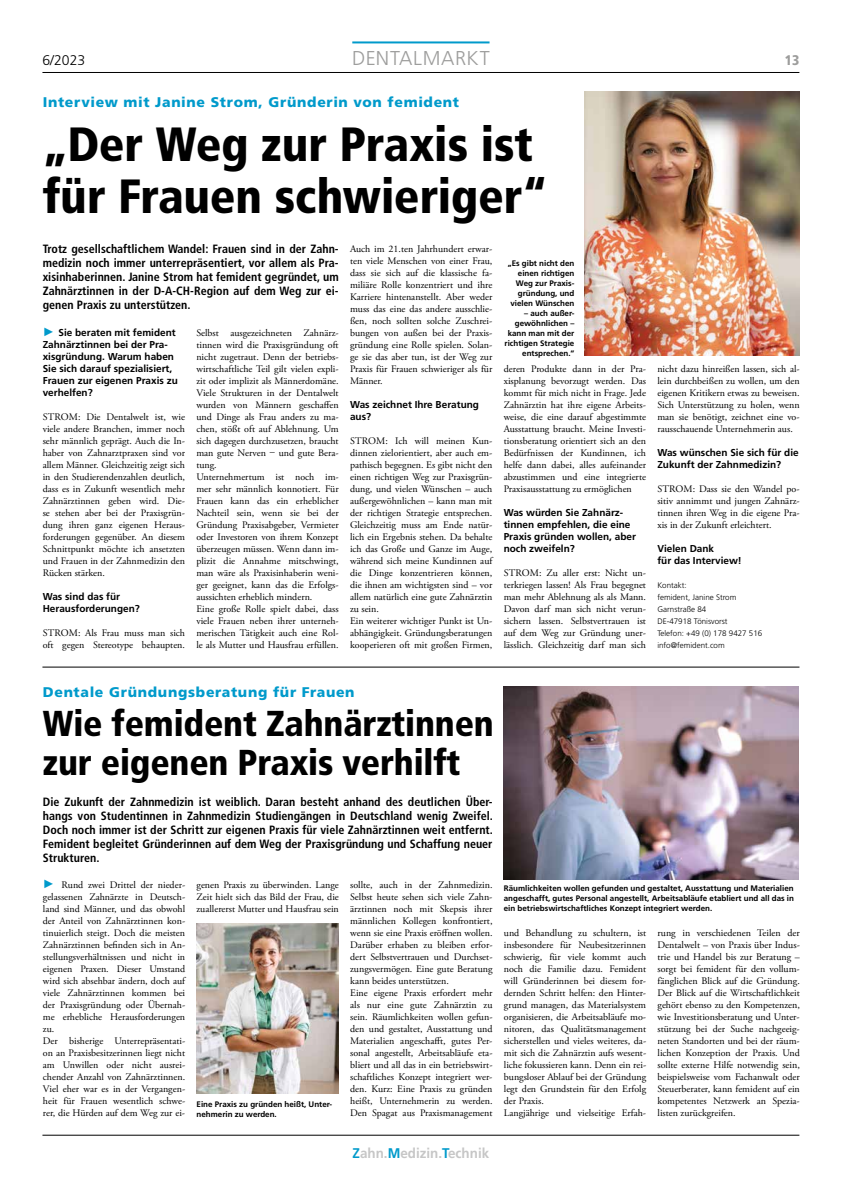
<style>
.page{position:relative;width:842px;height:1191px;background:#fff}
.page>*{position:absolute;margin:0;border:0;box-sizing:border-box;transform-origin:0 0}
.t1{font:900 condensed 48px/52px "Frutiger LT Std";letter-spacing:-.005em;color:#000}
.t2{font:900 condensed 36px/39px "Frutiger LT Std";letter-spacing:-.005em;color:#000}
.t3{font:300 20px "Frutiger LT Std";letter-spacing:.03em;color:#9d9d9c}
.t4{font:900 14px "Frutiger LT Std";letter-spacing:.05em;color:#009acb}
.t5{font:700 14px "Frutiger LT Std";color:#c6c6c6;scale:.96 1}
.t6{font:300 14px "Frutiger LT Std";color:#000}
.t7{font:900 condensed 14px "Frutiger LT Std";color:#9d9d9c}
.t8{font:700 condensed 12px/14px "Frutiger LT Std";color:#000;text-align:justify}
.t9{font:10px/12px "Adobe Garamond Pro";color:#000;text-align:justify}
.t10{font:700 10px/12px "Frutiger LT Std";color:#000}
.t11{font:700 8px/10px "Frutiger LT Std";color:#000;text-align:right}
.t12{font:300 8px/12px "Frutiger LT Std";color:#000}
.s1{font-family:"Arial";font-weight:400;font-size:12.1px;color:#009acb}
.s2{font-family:"Arial";font-size:12.1px;color:#009acb}
.s3{color:#009acb}
</style>
<div class="page">
<hr style="left:352px;top:41px;width:137px;height:2px;background:#009acb">
<hr style="left:42px;top:1135px;width:757px;height:1px;background:#000">
<hr style="left:42px;top:72px;width:757px;height:1px;background:#000">
<img style="left:584px;top:92px;width:215px;height:264px">
<img style="left:196px;top:923px;width:142px;height:170px">
<img style="left:503px;top:686px;width:295px;height:193px">
<hr style="left:42px;top:667px;width:757px;height:1px;background:#000">
<h3 class="t6" style="left:42px;top:52px;width:44px">6/2023</h3>
<h3 class="t3" style="left:352px;top:46px;width:139px">DENTALMARKT</h3>
<h3 class="t7" style="left:785px;top:51px;width:16px">13</h3>
<h3 class="t4" style="left:43px;top:93px;width:418px">Interview mit Janine Strom, Gründerin von femident</h3>
<h1 class="t1" style="left:43px;top:119px;width:506px">„Der Weg zur Praxis ist für Frauen schwieriger“</h1>
<p class="t11" style="left:508px;top:258px;width:68px">„Es gibt nicht den einen richtigen<br>Weg zur Praxis&shy;gründung, und vielen Wünschen</p>
<p class="t11" style="left:505px;top:308px;width:71px">– auch außer&shy;gewöhnlichen – kann man mit der richtigen Strategie entsprechen.“</p>
<p class="t8" style="left:43px;top:242px;width:297px">Trotz gesellschaftlichem Wandel: Frauen sind in der Zahn&shy;medizin noch immer unterrepräsentiert, vor allem als Pra&shy;xisinhaberinnen. Janine Strom hat femident gegründet, um Zahnärztinnen in der D-A-CH-Region auf dem Weg zur ei&shy;genen Praxis zu unterstützen.</p>
<p class="t10" style="left:43px;top:327px;width:137px"><span class="s1">►</span> Sie beraten mit femident<br>Zahnärztinnen bei der Pra&shy;xisgründung. Warum haben<br>Sie sich darauf spezialisiert,<br>Frauen zur eigenen Praxis zu verhelfen?</p>
<p class="t9" style="left:43px;top:411px;width:144px">STROM: Die Dentalwelt ist, wie viele andere Branchen, immer noch sehr männlich geprägt. Auch die In&shy;haber von Zahnarztpraxen sind vor allem Männer. Gleichzeitig zeigt sich in den Studierendenzahlen deutlich, dass es in Zukunft wesentlich mehr Zahnärztinnen geben wird. Die&shy;se stehen aber bei der Praxisgrün&shy;dung ihren ganz eigenen Heraus&shy;forderungen gegenüber. An diesem Schnittpunkt möchte ich ansetzten und Frauen in der Zahnmedizin den Rücken stärken.</p>
<p class="t10" style="left:43px;top:591px;width:99px">Was sind das für<br>Herausforderungen?</p>
<p class="t9" style="left:43px;top:627px;width:144px">STROM: Als Frau muss man sich oft gegen Stereotype behaupten.</p>
<p class="t9" style="left:350px;top:243px;width:144px">Auch im 21.ten Jahrhundert erwar&shy;ten viele Menschen von einer Frau, dass sie sich auf die klassische fa&shy;miliäre Rolle konzentriert und ihre Karriere hintenanstellt. Aber weder muss das eine das andere ausschlie&shy;ßen, noch sollten solche Zuschrei&shy;bungen von außen bei der Praxis&shy;gründung eine Rolle spielen. Solan&shy;ge sie das aber tun, ist der Weg zur Praxis für Frauen schwieriger als für Männer.</p>
<p class="t10" style="left:350px;top:399px;width:130px">Was zeichnet Ihre Beratung aus?</p>
<p class="t9" style="left:350px;top:435px;width:144px;text-align:left">STROM: Ich will meinen Kun&shy;dinnen zielorientiert, aber auch em&shy;pathisch begegnen. Es gibt nicht den einen richtigen Weg zur Praxisgrün&shy;dung, und vielen Wünschen – auch außergewöhnlichen – kann man mit der richtigen Strategie entsprechen.<br>Gleichzeitig muss am Ende natür&shy;lich ein Ergebnis stehen. Da behalte ich das Große und Ganze im Auge, während sich meine Kundinnen auf die Dinge konzentrieren können, die ihnen am wichtigsten sind – vor allem natürlich eine gute Zahnärztin zu sein.<br>Ein weiterer wichtiger Punkt ist Un&shy;abhängigkeit. Gründungsberatungen kooperieren oft mit großen Firmen,</p>
<p class="t9" style="left:196px;top:327px;width:144px;text-align:left">Selbst ausgezeichneten Zahnärz&shy;tinnen wird die Praxisgründung oft nicht zugetraut. Denn der betriebs&shy;wirtschaftliche Teil gilt vielen expli&shy;zit oder implizit als Männerdomäne.<br>Viele Strukturen in der Dentalwelt wurden von Männern geschaffen und Dinge als Frau anders zu ma&shy;chen, stößt oft auf Ablehnung. Um sich dagegen durchzusetzen, braucht man gute Nerven – und gute Bera&shy;tung.<br>Unternehmertum ist noch im&shy;mer sehr männlich konnotiert. Für Frauen kann das ein erheblicher Nachteil sein, wenn sie bei der Gründung Praxisabgeber, Vermieter oder Investoren von ihrem Konzept überzeugen müssen. Wenn dann im&shy;plizit die Annahme mitschwingt, man wäre als Praxisinhaberin weni&shy;ger geeignet, kann das die Erfolgs&shy;aussichten erheblich mindern.<br>Eine große Rolle spielt dabei, dass viele Frauen neben ihrer unterneh&shy;merischen Tätigkeit auch eine Rol&shy;le als Mutter und Hausfrau erfüllen.</p>
<p class="t9" style="left:504px;top:363px;width:144px">deren Produkte dann in der Pra&shy;xisplanung bevorzugt werden. Das kommt für mich nicht in Frage. Jede Zahnärztin hat ihre eigene Arbeits&shy;weise, die eine darauf abgestimmte Ausstattung braucht. Meine Investi&shy;tionsberatung orientiert sich an den Bedürfnissen der Kundinnen, ich helfe dann dabei, alles aufeinander abzustimmen und eine integrierte Praxisausstattung zu ermöglichen</p>
<p class="t10" style="left:504px;top:507px;width:134px">Was würden Sie Zahnärz&shy;tinnen empfehlen, die eine<br>Praxis gründen wollen, aber noch zweifeln?</p>
<p class="t9" style="left:504px;top:567px;width:144px">STROM: Zu aller erst: Nicht un&shy;terkriegen lassen! Als Frau begegnet man mehr Ablehnung als als Mann.<br>Davon darf man sich nicht verun&shy;sichern lassen. Selbstvertrauen ist auf dem Weg zur Gründung uner&shy;lässlich. Gleichzeitig darf man sich</p>
<p class="t9" style="left:657px;top:363px;width:144px">nicht dazu hinreißen lassen, sich al&shy;lein durchbeißen zu wollen, um den eigenen Kritikern etwas zu beweisen.<br>Sich Unterstützung zu holen, wenn man sie benötigt, zeichnet eine vo&shy;rausschauende Unternehmerin aus.</p>
<p class="t10" style="left:657px;top:447px;width:143px">Was wünschen Sie sich für die<br>Zukunft der Zahnmedizin?</p>
<p class="t9" style="left:657px;top:483px;width:144px">STROM: Dass sie den Wandel po&shy;sitiv annimmt und jungen Zahnärz&shy;tinnen ihren Weg in die eigene Pra&shy;xis in der Zukunft erleichtert.</p>
<p class="t10" style="left:657px;top:543px;width:86px">Vielen Dank<br>für das Interview!</p>
<p class="t12" style="left:657px;top:579px;width:106px">Kontakt:<br>femident, Janine Strom<br>Garnstraße 84<br>DE-47918 Tönisvorst<br>Telefon: +49 (0) 178 9427 516 info@femident.com</p>
<h3 class="t4" style="left:43px;top:683px;width:313px">Dentale Gründungsberatung für Frauen</h3>
<h2 class="t2" style="left:43px;top:703px;width:453px">Wie femident Zahnärztinnen zur eigenen Praxis verhilft</h2>
<p class="t8" style="left:43px;top:795px;width:452px">Die Zukunft der Zahnmedizin ist weiblich. Daran besteht anhand des deutlichen Über&shy;hangs von Studentinnen in Zahnmedizin Studiengängen in Deutschland wenig Zweifel.<br>Doch noch immer ist der Schritt zur eigenen Praxis für viele Zahnärztinnen weit entfernt.<br>Femident begleitet Gründerinnen auf dem Weg der Praxisgründung und Schaffung neuer Strukturen.</p>
<p class="t9" style="left:43px;top:879px;width:144px;text-align:left"><span class="s2">►</span> Rund zwei Drittel der nieder&shy;gelassenen Zahnärzte in Deutsch&shy;land sind Männer, und das obwohl der Anteil von Zahnärztinnen kon&shy;tinuierlich steigt. Doch die meisten<br>Zahnärztinnen befinden sich in An&shy;stellungsverhältnissen und nicht in eigenen Praxen. Dieser Umstand wird sich absehbar ändern, doch auf viele Zahnärztinnen kommen bei der Praxisgründung oder Übernah&shy;me erhebliche Herausforderungen zu.<br>Der bisherige Unterrepräsentati&shy;on an Praxisbesitzerinnen liegt nicht am Unwillen oder nicht ausrei&shy;chender Anzahl von Zahnärztinnen.<br>Viel eher war es in der Vergangen&shy;heit für Frauen wesentlich schwe&shy;rer, die Hürden auf dem Weg zur ei-</p>
<p class="t9" style="left:197px;top:879px;width:144px">genen Praxis zu überwinden. Lange Zeit hielt sich das Bild der Frau, die zuallererst Mutter und Hausfrau sein</p>
<p class="t9" style="left:350px;top:879px;width:144px;text-align:left">sollte, auch in der Zahnmedizin.<br>Selbst heute sehen sich viele Zahn&shy;ärztinnen noch mit Skepsis ihrer männlichen Kollegen konfrontiert, wenn sie eine Praxis eröffnen wollen.<br>Darüber erhaben zu bleiben erfor&shy;dert Selbstvertrauen und Durchset&shy;zungsvermögen. Eine gute Beratung kann beides unterstützen.<br>Eine eigene Praxis erfordert mehr als nur eine gute Zahnärztin zu sein. Räumlichkeiten wollen gefun&shy;den und gestaltet, Ausstattung und Materialien angeschafft, gutes Per&shy;sonal angestellt, Arbeitsabläufe eta&shy;bliert und all das in ein betriebswirt&shy;schaftliches Konzept integriert wer&shy;den. Kurz: Eine Praxis zu gründen heißt, Unternehmerin zu werden.<br>Den Spagat aus Praxismanagement</p>
<p class="t11" style="left:197px;top:1099px;width:137px;text-align:left">Eine Praxis zu gründen heißt, Unter&shy;nehmerin zu werden.</p>
<p class="t11" style="left:504px;top:883px;width:292px;text-align:justify">Räumlichkeiten wollen gefunden und gestaltet, Ausstattung und Materialien angeschafft, gutes Personal angestellt, Arbeitsabläufe etabliert und all das in ein betriebswirtschaftliches Konzept integriert werden.</p>
<p class="t9" style="left:504px;top:927px;width:144px;text-align:left">und Behandlung zu schultern, ist insbesondere für Neubesitzerinnen schwierig, für viele kommt auch noch die Familie dazu. Femident will Gründerinnen bei diesem for&shy;dernden Schritt helfen: den Hinter&shy;grund managen, das Materialsystem organisieren, die Arbeitsabläufe mo&shy;nitoren, das Qualitätsmanagement sicherstellen und vieles weiteres, da&shy;mit sich die Zahnärztin aufs wesent&shy;liche fokussieren kann. Denn ein rei&shy;bungsloser Ablauf bei der Gründung legt den Grundstein für den Erfolg der Praxis.<br>Langjährige und vielseitige Erfah-</p>
<p class="t9" style="left:657px;top:927px;width:144px">rung in verschiedenen Teilen der Dentalwelt – von Praxis über Indus&shy;trie und Handel bis zur Beratung – sorgt bei femident für den vollum&shy;fänglichen Blick auf die Gründung.<br>Der Blick auf die Wirtschaftlichkeit gehört ebenso zu den Kompetenzen, wie Investitionsberatung und Unter&shy;stützung bei der Suche nachgeeig&shy;neten Standorten und bei der räum&shy;lichen Konzeption der Praxis. Und sollte externe Hilfe notwendig sein, beispielsweise vom Fachanwalt oder Steuerberater, kann femident auf ein kompetentes Netzwerk an Spezia&shy;listen zurückgreifen.</p>
<h3 class="t5" style="left:353px;top:1144px;width:144px"><span class="s3">Z</span>ahn.<span class="s3">M</span>edizin.<span class="s3">T</span>echnik</h3>
</div>
